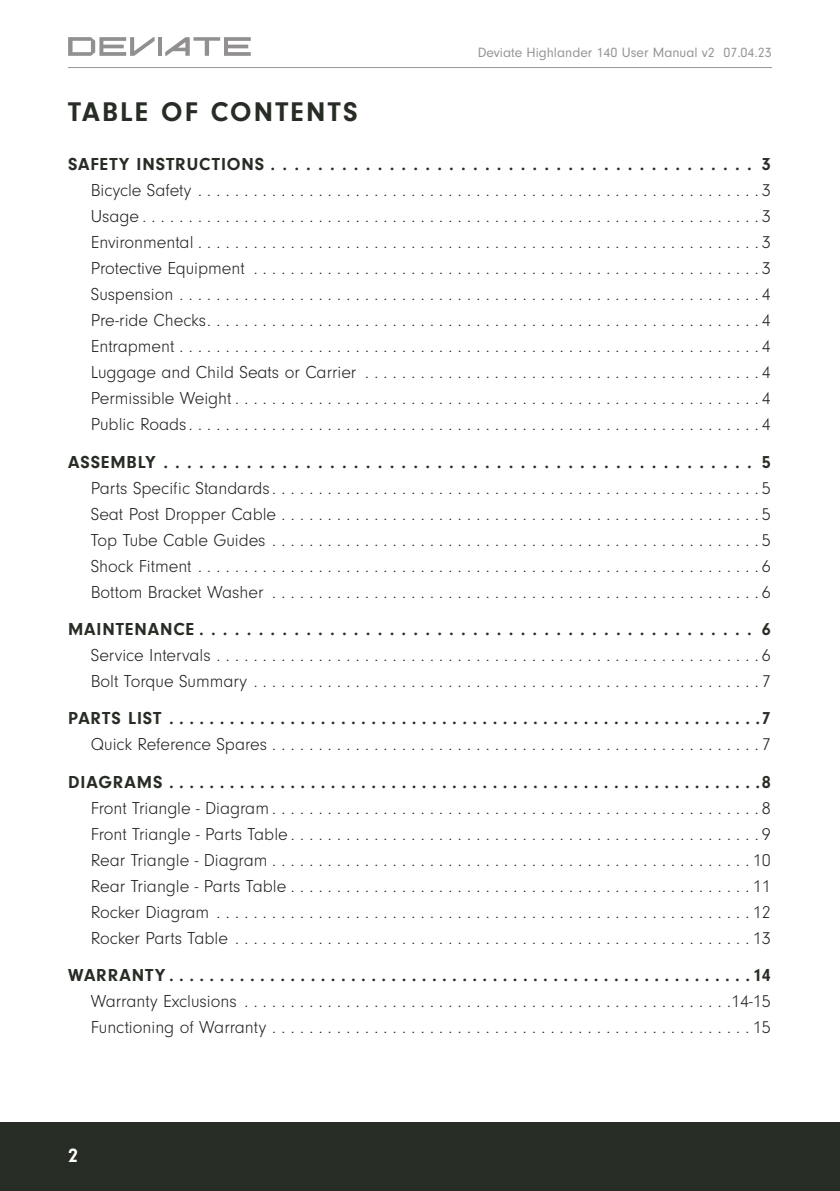
<style>
.page{position:relative;width:840px;height:1191px;background:#fff}
.page>*{position:absolute;margin:0;border:0;box-sizing:border-box;transform-origin:0 0}
.Headlines{font:700 28px "Neuzeit Gro";letter-spacing:.08em;color:#272d25}
.t1{font:700 20px "Neuzeit Gro";color:#fff}
.t2{font:300 18px "Neuzeit Gro";color:#231f20}
.t3{font:700 18px "Neuzeit Gro";letter-spacing:.05em;color:#272d25}
.t4{font:14px "Neuzeit Gro";color:#939598}
</style>
<div class="page">
<div style="left:0;top:1123px;width:839px;height:68px;background:#272d25"></div>
<hr style="left:158px;top:37px;width:3px;height:19px;background:#231f20">
<svg style="left:165px;top:37px;width:85px;height:19px"></svg>
<svg style="left:68px;top:37px;width:86px;height:19px"></svg>
<hr style="left:68px;top:67px;width:703px;height:1px;background:#939598">
<p class="t4" style="left:477px;top:45px;width:295px">Deviate Highlander 140 User Manual v2 07.04.23</p>
<p class="Headlines" style="left:68px;top:96px;width:291px">TABLE OF CONTENTS</p>
<p class="t3" style="left:68px;top:154px;width:703px">SAFETY INSTRUCTIONS . . . . . . . . . . . . . . . . . . . . . . . . . . . . . . . . . . . . . . . . . 3</p>
<p class="t2" style="left:91px;top:181px;width:681px">Bicycle Safety . . . . . . . . . . . . . . . . . . . . . . . . . . . . . . . . . . . . . . . . . . . . . . . . . . . . . . . . . . . . 3</p>
<p class="t2" style="left:91px;top:207px;width:681px">Usage . . . . . . . . . . . . . . . . . . . . . . . . . . . . . . . . . . . . . . . . . . . . . . . . . . . . . . . . . . . . . . . . . . 3</p>
<p class="t2" style="left:91px;top:233px;width:681px">Environmental . . . . . . . . . . . . . . . . . . . . . . . . . . . . . . . . . . . . . . . . . . . . . . . . . . . . . . . . . . . . 3</p>
<p class="t2" style="left:91px;top:259px;width:681px">Protective Equipment . . . . . . . . . . . . . . . . . . . . . . . . . . . . . . . . . . . . . . . . . . . . . . . . . . . . . . 3</p>
<p class="t2" style="left:91px;top:285px;width:681px">Suspension . . . . . . . . . . . . . . . . . . . . . . . . . . . . . . . . . . . . . . . . . . . . . . . . . . . . . . . . . . . . . . 4</p>
<p class="t2" style="left:91px;top:311px;width:681px">Pre-ride Checks . . . . . . . . . . . . . . . . . . . . . . . . . . . . . . . . . . . . . . . . . . . . . . . . . . . . . . . . . . . 4</p>
<p class="t2" style="left:91px;top:337px;width:681px">Entrapment . . . . . . . . . . . . . . . . . . . . . . . . . . . . . . . . . . . . . . . . . . . . . . . . . . . . . . . . . . . . . . 4</p>
<p class="t2" style="left:91px;top:363px;width:681px">Luggage and Child Seats or Carrier . . . . . . . . . . . . . . . . . . . . . . . . . . . . . . . . . . . . . . . . . . 4</p>
<p class="t2" style="left:91px;top:389px;width:681px">Permissible Weight . . . . . . . . . . . . . . . . . . . . . . . . . . . . . . . . . . . . . . . . . . . . . . . . . . . . . . . . 4</p>
<p class="t2" style="left:91px;top:415px;width:681px">Public Roads . . . . . . . . . . . . . . . . . . . . . . . . . . . . . . . . . . . . . . . . . . . . . . . . . . . . . . . . . . . . . 4</p>
<p class="t3" style="left:68px;top:451px;width:703px">ASSEMBLY . . . . . . . . . . . . . . . . . . . . . . . . . . . . . . . . . . . . . . . . . . . . . . . . . . 5</p>
<p class="t2" style="left:91px;top:478px;width:681px">Parts Specific Standards . . . . . . . . . . . . . . . . . . . . . . . . . . . . . . . . . . . . . . . . . . . . . . . . . . . . 5</p>
<p class="t2" style="left:91px;top:504px;width:681px">Seat Post Dropper Cable . . . . . . . . . . . . . . . . . . . . . . . . . . . . . . . . . . . . . . . . . . . . . . . . . . . 5</p>
<p class="t2" style="left:91px;top:530px;width:681px">Top Tube Cable Guides . . . . . . . . . . . . . . . . . . . . . . . . . . . . . . . . . . . . . . . . . . . . . . . . . . . . 5</p>
<p class="t2" style="left:91px;top:556px;width:681px">Shock Fitment . . . . . . . . . . . . . . . . . . . . . . . . . . . . . . . . . . . . . . . . . . . . . . . . . . . . . . . . . . . . 6</p>
<p class="t2" style="left:91px;top:582px;width:681px">Bottom Bracket Washer . . . . . . . . . . . . . . . . . . . . . . . . . . . . . . . . . . . . . . . . . . . . . . . . . . . . 6</p>
<p class="t3" style="left:68px;top:619px;width:703px">MAINTENANCE . . . . . . . . . . . . . . . . . . . . . . . . . . . . . . . . . . . . . . . . . . . . . . . 6</p>
<p class="t2" style="left:91px;top:645px;width:681px">Service Intervals . . . . . . . . . . . . . . . . . . . . . . . . . . . . . . . . . . . . . . . . . . . . . . . . . . . . . . . . . . 6</p>
<p class="t2" style="left:91px;top:671px;width:681px">Bolt Torque Summary . . . . . . . . . . . . . . . . . . . . . . . . . . . . . . . . . . . . . . . . . . . . . . . . . . . . . . 7</p>
<p class="t3" style="left:68px;top:708px;width:703px">PARTS LIST . . . . . . . . . . . . . . . . . . . . . . . . . . . . . . . . . . . . . . . . . . . . . . . . . . . . . . . . . . 7</p>
<p class="t2" style="left:91px;top:735px;width:681px">Quick Reference Spares . . . . . . . . . . . . . . . . . . . . . . . . . . . . . . . . . . . . . . . . . . . . . . . . . . . . 7</p>
<p class="t3" style="left:68px;top:771px;width:703px">DIAGRAMS . . . . . . . . . . . . . . . . . . . . . . . . . . . . . . . . . . . . . . . . . . . . . . . . . . . . . . . . . . 8</p>
<p class="t2" style="left:91px;top:798px;width:681px">Front Triangle - Diagram . . . . . . . . . . . . . . . . . . . . . . . . . . . . . . . . . . . . . . . . . . . . . . . . . . . . 8</p>
<p class="t2" style="left:91px;top:824px;width:681px">Front Triangle - Parts Table . . . . . . . . . . . . . . . . . . . . . . . . . . . . . . . . . . . . . . . . . . . . . . . . . . 9</p>
<p class="t2" style="left:91px;top:850px;width:681px">Rear Triangle - Diagram . . . . . . . . . . . . . . . . . . . . . . . . . . . . . . . . . . . . . . . . . . . . . . . . . . . 10</p>
<p class="t2" style="left:91px;top:876px;width:681px">Rear Triangle - Parts Table . . . . . . . . . . . . . . . . . . . . . . . . . . . . . . . . . . . . . . . . . . . . . . . . . 11</p>
<p class="t2" style="left:91px;top:902px;width:681px">Rocker Diagram . . . . . . . . . . . . . . . . . . . . . . . . . . . . . . . . . . . . . . . . . . . . . . . . . . . . . . . . . 12</p>
<p class="t2" style="left:91px;top:928px;width:681px">Rocker Parts Table . . . . . . . . . . . . . . . . . . . . . . . . . . . . . . . . . . . . . . . . . . . . . . . . . . . . . . . 13</p>
<p class="t3" style="left:68px;top:965px;width:703px">WARRANTY . . . . . . . . . . . . . . . . . . . . . . . . . . . . . . . . . . . . . . . . . . . . . . . . . . . . . . . . . 14</p>
<p class="t2" style="left:91px;top:991px;width:681px">Warranty Exclusions . . . . . . . . . . . . . . . . . . . . . . . . . . . . . . . . . . . . . . . . . . . . . . . . . . . . 14-15</p>
<p class="t2" style="left:91px;top:1017px;width:681px">Functioning of Warranty . . . . . . . . . . . . . . . . . . . . . . . . . . . . . . . . . . . . . . . . . . . . . . . . . . . 15</p>
<p class="t1" style="left:68px;top:1143px;width:11px">2</p>
</div>
